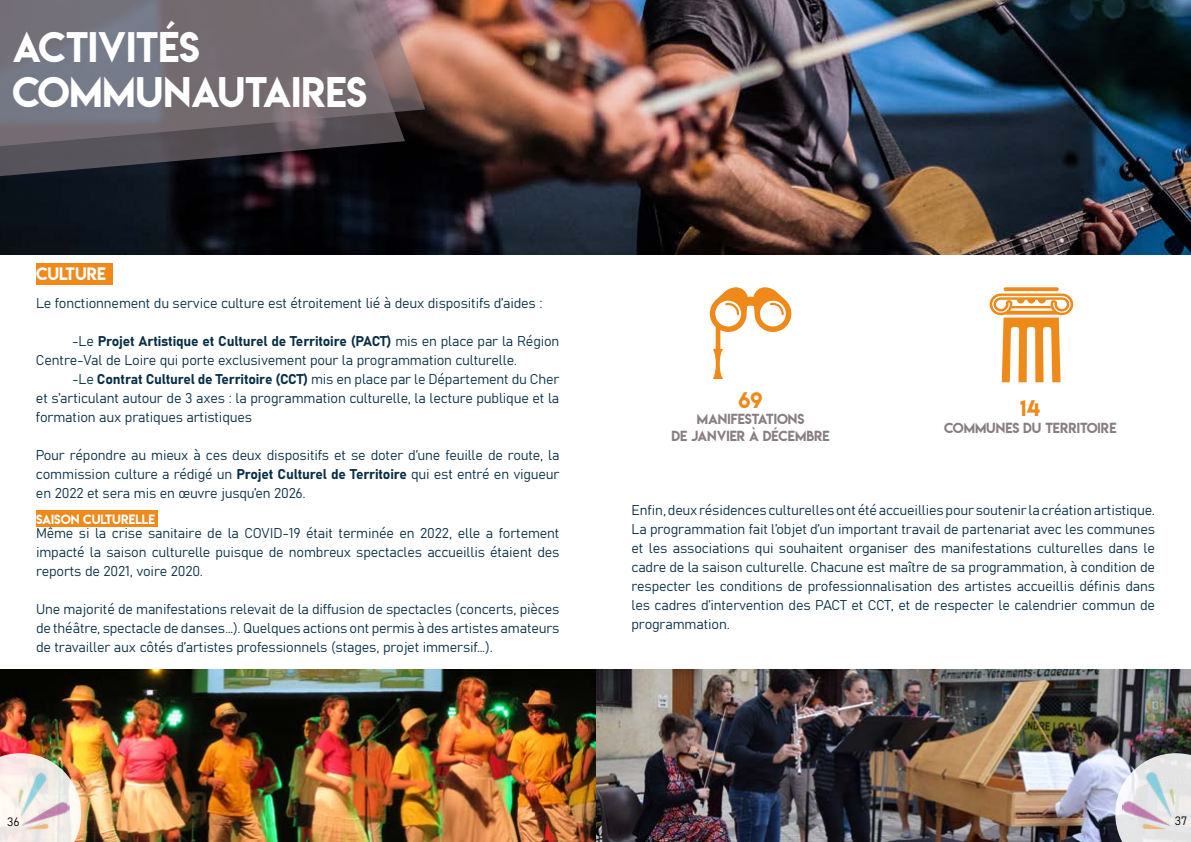
<style>
.page{position:relative;width:1191px;height:842px;background:#fff}
.page>*{position:absolute;margin:0;border:0;box-sizing:border-box;transform-origin:0 0}
.t1{font:38px/45.6px "Lemon Milk";color:#fff}
.t2{font:20px "Lemon Milk";color:#ef891a}
.t3{font:16px "Lemon Milk";color:#fff}
.t4{font:14px/19px "Bahnschrift";letter-spacing:-.01em;color:#082f46;text-align:justify}
.t5{font:13px/16.8px "Lemon Milk";color:#897e83;text-align:center}
.t6{font:12px "Lemon Milk";color:#fff}
.t7{font:12px "Bahnschrift";color:#000}
</style>
<div class="page">
<img style="left:0;top:669px;width:1191px;height:173px">
<img style="left:0;top:753px;width:81px;height:89px">
<svg style="left:1115px;top:753px;width:76px;height:89px;background:#d2d2d5"></svg>
<img style="left:18px;top:772px;width:52px;height:59px">
<img style="left:1123px;top:772px;width:51px;height:57px">
<img style="left:0;top:0;width:1191px;height:254px">
<svg style="left:0;top:158px;width:405px;height:31px;background:#1e1c23"></svg>
<svg style="left:0;top:0;width:425px;height:158px;background:#6f686f"></svg>
<div style="left:36px;top:263px;width:76px;height:21px;background:#ef891a"></div>
<div style="left:36px;top:511px;width:121px;height:16px;background:#ef891a"></div>
<svg style="left:710px;top:287px;width:81px;height:92px"></svg>
<svg style="left:989px;top:287px;width:84px;height:95px"></svg>
<h1 class="t1" style="left:13px;top:24px;width:356px">ACTIVITÉS<br>COMMUNAUTAIRES</h1>
<p class="t3" style="left:36px;top:263px;width:71px">CULTURE</p>
<p class="t4" style="left:36px;top:292px;width:508px">Le fonctionnement du service culture est étroitement lié à deux dispositifs d’aides :</p>
<p class="t4" style="left:36px;top:330px;width:525px;text-indent:36px">-Le Projet Artistique et Culturel de Territoire (PACT) mis en place par la Région<br>Centre-Val de Loire qui porte exclusivement pour la programmation culturelle.</p>
<p class="t4" style="left:36px;top:368px;width:525px;text-indent:36px">-Le Contrat Culturel de Territoire (CCT) mis en place par le Département du Cher et s’articulant autour de 3 axes : la programmation culturelle, la lecture publique et la formation aux pratiques artistiques</p>
<p class="t4" style="left:36px;top:444px;width:525px">Pour répondre au mieux à ces deux dispositifs et se doter d’une feuille de route, la commission culture a rédigé un Projet Culturel de Territoire qui est entré en vigueur en 2022 et sera mis en œuvre jusqu’en 2026.</p>
<p class="t6" style="left:36px;top:511px;width:120px">SAISON CULTURELLE</p>
<p class="t4" style="left:36px;top:523px;width:525px">Même si la crise sanitaire de la COVID-19 était terminée en 2022, elle a fortement impacté la saison culturelle puisque de nombreux spectacles accueillis étaient des reports de 2021, voire 2020.</p>
<p class="t4" style="left:36px;top:599px;width:525px">Une majorité de manifestations relevait de la diffusion de spectacles (concerts, pièces de théâtre, spectacle de danses…). Quelques actions ont permis à des artistes amateurs de travailler aux côtés d’artistes professionnels (stages, projet immersif…).</p>
<h2 class="t2" style="left:738px;top:386px;width:26px">69</h2>
<p class="t5" style="left:671px;top:410px;width:160px">MANIFESTATIONS<br>DE JANVIER À DÉCEMBRE</p>
<h2 class="t2" style="left:1020px;top:394px;width:22px">14</h2>
<p class="t5" style="left:944px;top:419px;width:174px">COMMUNES DU TERRITOIRE</p>
<p class="t4" style="left:631px;top:499px;width:525px">Enfin, deux résidences culturelles ont été accueillies pour soutenir la création artistique.<br>La programmation fait l’objet d’un important travail de partenariat avec les communes et les associations qui souhaitent organiser des manifestations culturelles dans le cadre de la saison culturelle. Chacune est maître de sa programmation, à condition de respecter les conditions de professionnalisation des artistes accueillis définis dans les cadres d’intervention des PACT et CCT, et de respecter le calendrier commun de programmation.</p>
<p class="t7" style="left:7px;top:812px;width:14px">36</p>
<p class="t7" style="left:1174px;top:812px;width:14px">37</p>
</div>
